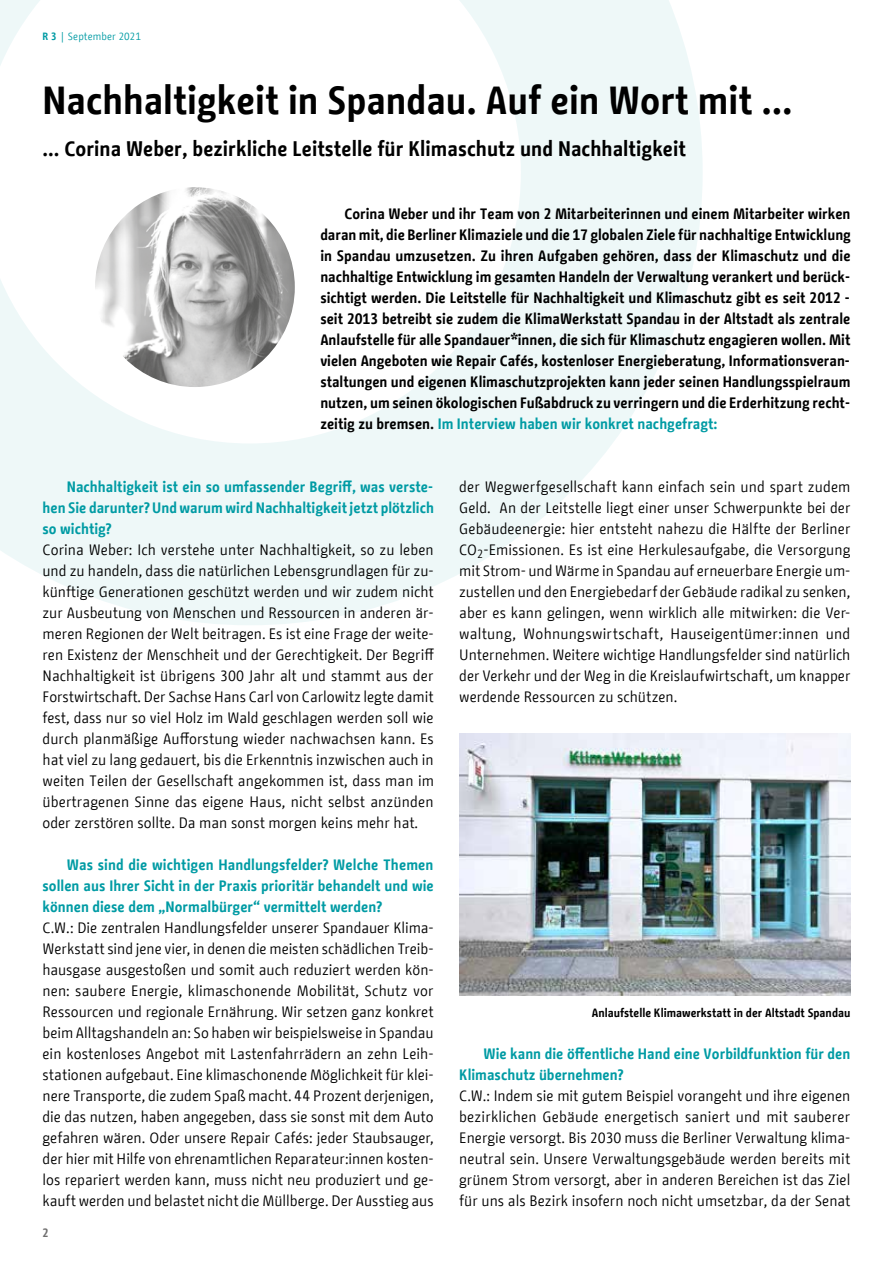
<style>
.page{position:relative;width:893px;height:1263px;background:#fff}
.page>*{position:absolute;margin:0;border:0;box-sizing:border-box;transform-origin:0 0}
.t1{font:700 39px "BMF Change";color:#000}
.t2{font:700 21px "BMF Change";color:#000}
.t3{font:15px/21px "BMF Change";color:#000;text-align:justify}
.t4{font:700 15px/21px "BMF Change";color:#000;text-align:justify}
.t5{font:700 15px/21px "BMF Change";color:#009ba4;text-align:justify}
.t6{font:700 12px "BMF Change";color:#000}
.t7{font:700 12px "BMF Change";color:#706f6f}
.t8{font:10.5px "BMF Change";letter-spacing:.01em;color:#009ba4}
.s1{font-weight:700}
.s2{color:#009ba4}
</style>
<div class="page">
<svg style="left:0;top:0;width:703px;height:625px"></svg>
<img style="left:95px;top:187px;width:200px;height:200px;border-radius:100px">
<img style="left:459px;top:733px;width:391px;height:263px">
<p class="t8" style="left:43px;top:29px;width:100px"><span class="s1">R 3</span> | September 2021</p>
<h1 class="t1" style="left:43px;top:72px;width:752px">Nachhaltigkeit in Spandau. Auf ein Wort mit ...</h1>
<h2 class="t2" style="left:43px;top:133px;width:645px">... Corina Weber, bezirkliche Leitstelle für Klimaschutz und Nachhaltigkeit</h2>
<p class="t4" style="left:320px;top:203px;width:532px;text-indent:24px">Corina Weber und ihr Team von 2 Mitarbeiterinnen und einem Mitarbeiter wirken daran mit, die Berliner Klimaziele und die 17 globalen Ziele für nachhaltige Entwicklung in Spandau umzusetzen. Zu ihren Aufgaben gehören, dass der Klimaschutz und die nachhaltige Entwicklung im gesamten Handeln der Verwaltung verankert und berück&shy;sichtigt werden. Die Leitstelle für Nachhaltigkeit und Klimaschutz gibt es seit 2012 - seit 2013 betreibt sie zudem die KlimaWerkstatt Spandau in der Altstadt als zentrale Anlaufstelle für alle Spandauer*innen, die sich für Klimaschutz engagieren wollen. Mit vielen Angeboten wie Repair Cafés, kostenloser Energieberatung, Informationsveran&shy;staltungen und eigenen Klimaschutzprojekten kann jeder seinen Handlungsspielraum nutzen, um seinen ökologischen Fußabdruck zu verringern und die Erderhitzung recht&shy;zeitig zu bremsen. <span class="s2">Im Interview haben wir konkret nachgefragt:</span></p>
<p class="t5" style="left:43px;top:476px;width:393px;text-indent:24px">Nachhaltigkeit ist ein so umfassender Begriff, was verste&shy;hen Sie darunter? Und warum wird Nachhaltigkeit jetzt plötzlich so wichtig?</p>
<p class="t3" style="left:43px;top:539px;width:393px">Corina Weber: Ich verstehe unter Nachhaltigkeit, so zu leben und zu handeln, dass die natürlichen Lebensgrundlagen für zu&shy;künftige Generationen geschützt werden und wir zudem nicht zur Ausbeutung von Menschen und Ressourcen in anderen är&shy;meren Regionen der Welt beitragen. Es ist eine Frage der weite&shy;ren Existenz der Menschheit und der Gerechtigkeit. Der Begriff Nachhaltigkeit ist übrigens 300 Jahr alt und stammt aus der Forstwirtschaft. Der Sachse Hans Carl von Carlowitz legte damit fest, dass nur so viel Holz im Wald geschlagen werden soll wie durch planmäßige Aufforstung wieder nachwachsen kann. Es hat viel zu lang gedauert, bis die Erkenntnis inzwischen auch in weiten Teilen der Gesellschaft angekommen ist, dass man im übertragenen Sinne das eigene Haus, nicht selbst anzünden oder zerstören sollte. Da man sonst morgen keins mehr hat.</p>
<p class="t5" style="left:43px;top:854px;width:393px;text-indent:24px">Was sind die wichtigen Handlungsfelder? Welche Themen sollen aus Ihrer Sicht in der Praxis prioritär behandelt und wie können diese dem „Normalbürger“ vermittelt werden?</p>
<p class="t3" style="left:43px;top:917px;width:393px">C.W.: Die zentralen Handlungsfelder unserer Spandauer Klima-Werkstatt sind jene vier, in denen die meisten schädlichen Treib&shy;hausgase ausgestoßen und somit auch reduziert werden kön&shy;nen: saubere Energie, klimaschonende Mobilität, Schutz vor Ressourcen und regionale Ernährung. Wir setzen ganz konkret beim Alltagshandeln an: So haben wir beispielsweise in Spandau ein kostenloses Angebot mit Lastenfahrrädern an zehn Leih&shy;stationen aufgebaut. Eine klimaschonende Möglichkeit für klei&shy;nere Transporte, die zudem Spaß macht. 44 Prozent derjenigen, die das nutzen, haben angegeben, dass sie sonst mit dem Auto gefahren wären. Oder unsere Repair Cafés: jeder Staubsauger, der hier mit Hilfe von ehrenamtlichen Reparateur:innen kosten&shy;los repariert werden kann, muss nicht neu produziert und ge&shy;kauft werden und belastet nicht die Müllberge. Der Ausstieg aus</p>
<p class="t7" style="left:43px;top:1224px;width:8px">2</p>
<p class="t3" style="left:459px;top:476px;width:393px">der Wegwerfgesellschaft kann einfach sein und spart zudem Geld. An der Leitstelle liegt einer unser Schwerpunkte bei der Gebäudeenergie: hier entsteht nahezu die Hälfte der Berliner CO<sub>2</sub>-Emissionen. Es ist eine Herkulesaufgabe, die Versorgung mit Strom- und Wärme in Spandau auf erneuerbare Energie um&shy;zustellen und den Energiebedarf der Gebäude radikal zu senken, aber es kann gelingen, wenn wirklich alle mitwirken: die Ver&shy;waltung, Wohnungswirtschaft, Hauseigentümer:innen und Unternehmen. Weitere wichtige Handlungsfelder sind natürlich der Verkehr und der Weg in die Kreislaufwirtschaft, um knapper werdende Ressourcen zu schützen.</p>
<p class="t6" style="left:592px;top:1004px;width:260px">Anlaufstelle Klimawerkstatt in der Altstadt Spandau</p>
<p class="t5" style="left:459px;top:1043px;width:393px;text-indent:24px">Wie kann die öffentliche Hand eine Vorbildfunktion für den<br>Klimaschutz übernehmen?</p>
<p class="t3" style="left:459px;top:1085px;width:393px">C.W.: Indem sie mit gutem Beispiel vorangeht und ihre eigenen bezirklichen Gebäude energetisch saniert und mit sauberer Energie versorgt. Bis 2030 muss die Berliner Verwaltung klima&shy;neutral sein. Unsere Verwaltungsgebäude werden bereits mit grünem Strom versorgt, aber in anderen Bereichen ist das Ziel für uns als Bezirk insofern noch nicht umsetzbar, da der Senat</p>
</div>
